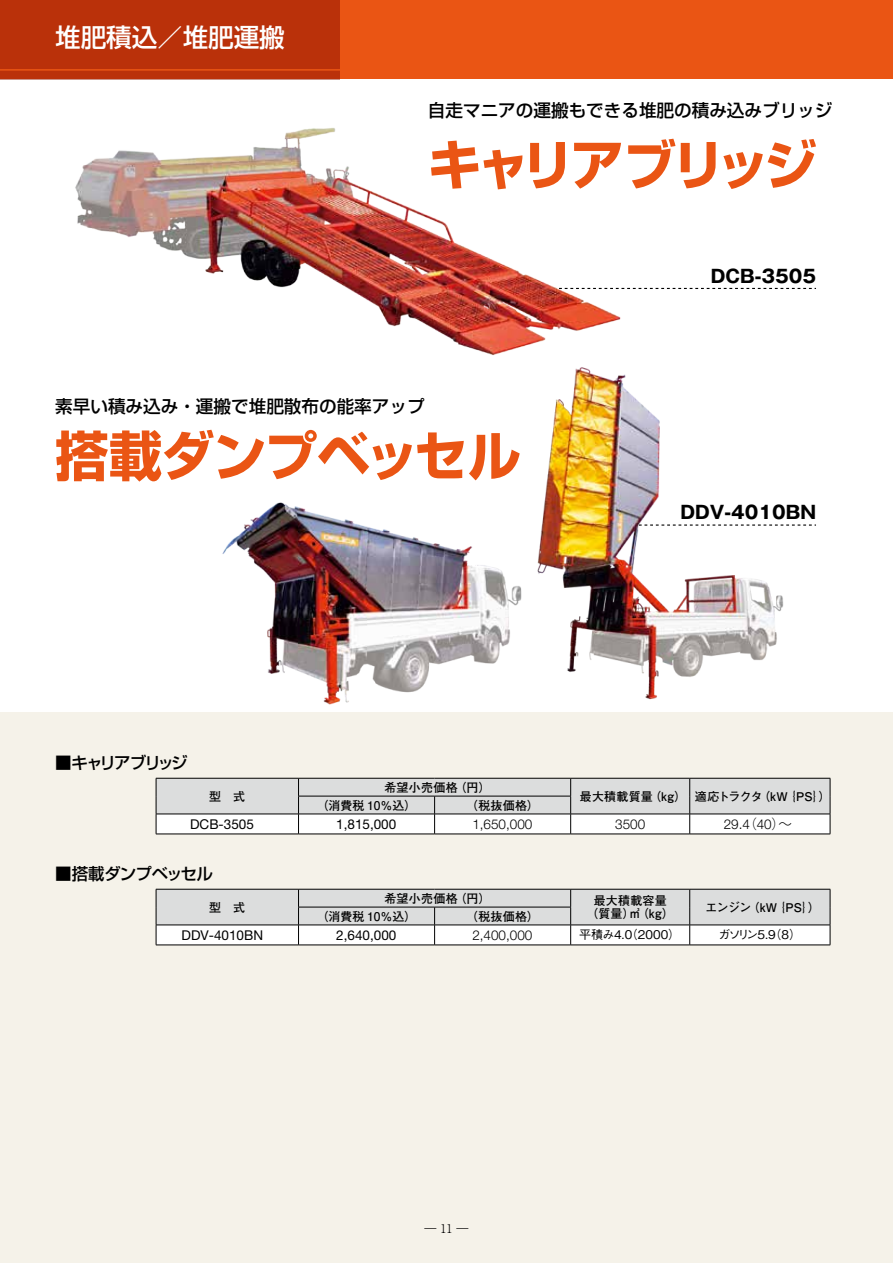
<style>
.page{position:relative;width:893px;height:1263px;background:#fff}
.page>*{position:absolute;margin:0;border:0;box-sizing:border-box;transform-origin:0 0}
.t1{font:700 53.55px "Shin Go Pro";letter-spacing:-.03em;color:#ea5514}
.t2{font:700 53.55px "Shin Go Pro";letter-spacing:-.095em;color:#ea5514}
.t3{font:500 25.5px "UD Shin Go Pro";color:#fff}
.t4{font:700 18px "Gothic MB101 Pro";color:#000}
.t5{font:500 17.55px "Shin Go Pro";color:#000}
.t6{font:500 16.5px "Shin Go Pro";letter-spacing:-.04em;color:#000}
.t7{font:500 16.5px "Shin Go Pro";letter-spacing:-.105em;color:#000}
.t8{font:13.5px "Helvetica Neue LT Pro";color:#000}
.t9{font:13.5px "Helvetica Neue LT 45 Lt";color:#000}
.t10{font:700 12px/13.5px "Futo Go B101 Pro";letter-spacing:.015em;color:#000;text-align:center}
.t11{font:500 12px "Gothic BBB Pro";color:#000}
.t12{font:500 12px "Gothic BBB Pro";letter-spacing:-.045em;color:#000}
.t13{font:300 12px "Ryumin Pro";color:#000}
.s1{font-family:"Koz Go Pro";font-weight:300}
</style>
<div class="page">
<div style="left:0;top:712px;width:893px;height:551px;background:#f5f2e9"></div>
<div style="left:0;top:0;width:893px;height:79px;background:#ea5514"></div>
<div style="left:0;top:0;width:339px;height:79px;background:#ba310a"></div>
<hr style="left:0;top:69px;width:341px;height:2px;background:#ea5514">
<svg style="left:803px;top:524px;width:13px;height:2px"></svg>
<svg style="left:661px;top:288px;width:155px;height:1px"></svg>
<img style="left:222px;top:502px;width:296px;height:203px">
<img style="left:518px;top:422px;width:283px;height:278px">
<img style="left:41px;top:9px;width:619px;height:413px">
<svg style="left:156px;top:778px;width:675px;height:56px;background:#d8d9d9"></svg>
<hr style="left:156px;top:834px;width:143px;height:1px;background:#000">
<hr style="left:299px;top:834px;width:136px;height:1px;background:#000">
<hr style="left:435px;top:834px;width:136px;height:1px;background:#000">
<hr style="left:571px;top:834px;width:119px;height:1px;background:#000">
<hr style="left:690px;top:834px;width:140px;height:1px;background:#000">
<svg style="left:156px;top:889px;width:675px;height:56px;background:#d8d9d9"></svg>
<hr style="left:156px;top:945px;width:143px;height:1px;background:#000">
<hr style="left:299px;top:945px;width:136px;height:1px;background:#000">
<hr style="left:435px;top:945px;width:136px;height:1px;background:#000">
<hr style="left:571px;top:945px;width:119px;height:1px;background:#000">
<hr style="left:690px;top:945px;width:140px;height:1px;background:#000">
<h2 class="t3" style="left:55px;top:16px;width:231px">堆肥積込／堆肥運搬</h2>
<h3 class="t5" style="left:428px;top:96px;width:406px">自走マニアの運搬もできる堆肥の積み込みブリッジ</h3>
<h1 class="t2" style="left:428px;top:122px;width:391px">キャリアブリッジ</h1>
<h3 class="t4" style="left:711px;top:261px;width:107px">DCB-3505</h3>
<h3 class="t5" style="left:55px;top:391px;width:371px">素早い積み込み・運搬で堆肥散布の能率アップ</h3>
<h1 class="t1" style="left:55px;top:413px;width:467px">搭載ダンプベッセル</h1>
<h3 class="t4" style="left:680px;top:497px;width:137px">DDV-4010BN</h3>
<h3 class="t7" style="left:55px;top:749px;width:134px">■キャリアブリッジ</h3>
<p class="t10" style="left:209px;top:788px;width:37px">型　式</p>
<p class="t10" style="left:384px;top:779px;width:108px">希望小売価格（円）</p>
<p class="t10" style="left:316px;top:797px;width:102px">（消費税 10％込）</p>
<p class="t10" style="left:466px;top:797px;width:75px">（税抜価格）</p>
<p class="t10" style="left:580px;top:788px;width:252px">最大積載質量（kg） 適応トラクタ（kW｛PS｝）</p>
<p class="t8" style="left:190px;top:816px;width:65px">DCB-3505</p>
<p class="t8" style="left:336px;top:816px;width:62px">1,815,000</p>
<p class="t9" style="left:472px;top:816px;width:62px">1,650,000</p>
<p class="t9" style="left:615px;top:816px;width:32px">3500</p>
<p class="t9" style="left:724px;top:816px;width:70px">29.4<span class="s1">（</span>40<span class="s1">）～</span></p>
<h3 class="t6" style="left:55px;top:860px;width:159px">■搭載ダンプベッセル</h3>
<p class="t10" style="left:209px;top:899px;width:37px">型　式</p>
<p class="t10" style="left:384px;top:890px;width:108px">希望小売価格（円）</p>
<p class="t10" style="left:586px;top:892px;width:89px">最大積載容量（質量）㎥（kg）</p>
<p class="t10" style="left:705px;top:899px;width:116px">エンジン（kW｛PS｝）</p>
<p class="t10" style="left:316px;top:908px;width:102px">（消費税 10％込）</p>
<p class="t10" style="left:466px;top:908px;width:75px">（税抜価格）</p>
<p class="t8" style="left:182px;top:927px;width:83px">DDV-4010BN</p>
<p class="t8" style="left:336px;top:927px;width:62px">2,640,000</p>
<p class="t9" style="left:472px;top:927px;width:62px">2,400,000</p>
<p class="t11" style="left:579px;top:925px;width:103px">平積み4.0（2000）</p>
<p class="t12" style="left:718px;top:925px;width:84px">ガソリン5.9（8）</p>
<p class="t13" style="left:424px;top:1219px;width:45px">― 11 ―</p>
</div>
